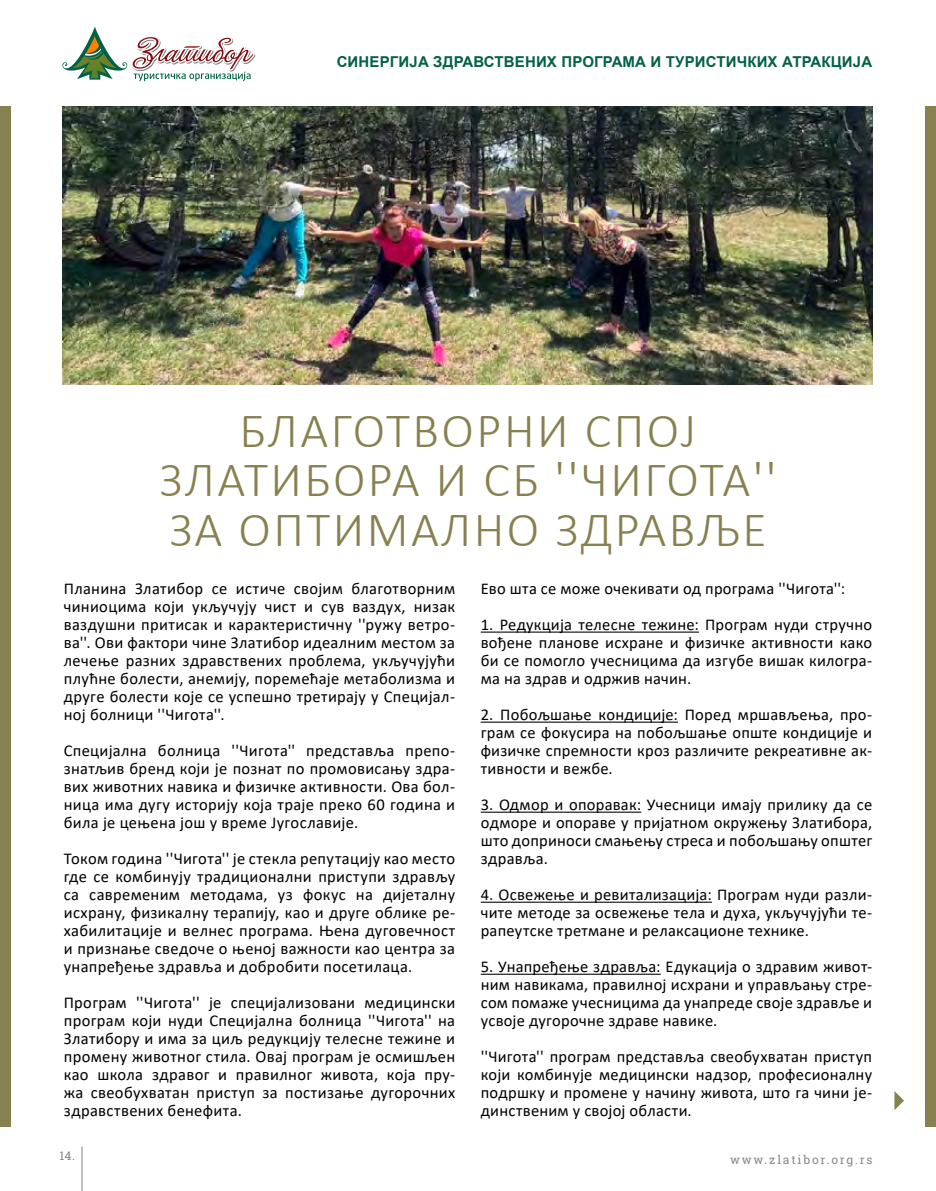
<style>
.page{position:relative;width:936px;height:1191px;background:#fff}
.page>*{position:absolute;margin:0;border:0;box-sizing:border-box;transform-origin:0 0}
.t1{font:300 49.5px/49.5px "Calibri";letter-spacing:.05em;color:#87804f;text-align:center}
.t2{font:16.5px/18px "Calibri";letter-spacing:.015em;color:#000;text-align:justify}
.t3{font:700 15px "Arial";letter-spacing:.01em;color:#036147}
.t4{font:12px "Roboto Slab";letter-spacing:.15em;color:#878787}
</style>
<div class="page">
<hr style="left:82px;top:1146px;width:1px;height:45px;background:#808080">
<hr style="left:480px;top:631px;width:219px;height:1px;background:#000">
<hr style="left:480px;top:721px;width:198px;height:1px;background:#000">
<hr style="left:480px;top:811px;width:161px;height:1px;background:#000">
<hr style="left:480px;top:901px;width:232px;height:1px;background:#000">
<hr style="left:480px;top:973px;width:180px;height:1px;background:#000">
<div style="left:0;top:106px;width:10px;height:1020px;background:#87804f"></div>
<div style="left:925px;top:106px;width:10px;height:1020px;background:#87804f"></div>
<svg style="left:62px;top:27px;width:194px;height:54px"></svg>
<img style="left:62px;top:106px;width:810px;height:279px">
<svg style="left:894px;top:1091px;width:9px;height:19px"></svg>
<p class="t3" style="left:336px;top:51px;width:537px">СИНЕРГИЈА ЗДРАВСТВЕНИХ ПРОГРАМА И ТУРИСТИЧКИХ АТРАКЦИЈА</p>
<h1 class="t1" style="left:159px;top:405px;width:618px">БЛАГОТВОРНИ СПОЈ<br>ЗЛАТИБОРА И СБ ''ЧИГОТА''<br>ЗА ОПТИМАЛНО ЗДРАВЉЕ</h1>
<p class="t2" style="left:64px;top:579px;width:393px">Планина Златибор се истиче својим благотворним чиниоцима који укључују чист и сув ваздух, низак ваздушни притисак и карактеристичну ''ружу ветро&shy;ва''. Ови фактори чине Златибор идеалним местом за лечење разних здравствених проблема, укључујући плућне болести, анемију, поремећаје метаболизма и друге болести које се успешно третирају у Специјал&shy;ној болници ''Чигота''.</p>
<p class="t2" style="left:64px;top:741px;width:393px">Специјална болница ''Чигота'' представља препо&shy;знатљив бренд који је познат по промовисању здра&shy;вих животних навика и физичке активности. Ова бол&shy;ница има дугу историју која траје преко 60 година и била је цењена још у време Југославије.</p>
<p class="t2" style="left:64px;top:849px;width:393px">Током година ''Чигота'' је стекла репутацију као место где се комбинују традиционални приступи здрављу са савременим методама, уз фокус на дијеталну исхрану, физикалну терапију, као и друге облике ре&shy;хабилитације и велнес програма. Њена дуговечност и признање сведоче о њеној важности као центра за унапређење здравља и добробити посетилаца.</p>
<p class="t2" style="left:64px;top:993px;width:393px">Програм ''Чигота'' је специјализовани медицински програм који нуди Специјална болница ''Чигота'' на Златибору и има за циљ редукцију телесне тежине и промену животног стила. Овај програм је осмишљен као школа здравог и правилног живота, која пру&shy;жа свеобухватан приступ за постизање дугорочних здравствених бенефита.</p>
<p class="t2" style="left:480px;top:579px;width:366px">Ево шта се може очекивати од програма ''Чигота'':</p>
<p class="t2" style="left:480px;top:615px;width:393px">1. Редукција телесне тежине: Програм нуди стручно вођене планове исхране и физичке активности како би се помогло учесницима да изгубе вишак килогра&shy;ма на здрав и одржив начин.</p>
<p class="t2" style="left:480px;top:705px;width:393px">2. Побољшање кондиције: Поред мршављења, про&shy;грам се фокусира на побољшање опште кондиције и физичке спремности кроз различите рекреативне ак&shy;тивности и вежбе.</p>
<p class="t2" style="left:480px;top:795px;width:393px">3. Одмор и опоравак: Учесници имају прилику да се одморе и опораве у пријатном окружењу Златибора, што доприноси смањењу стреса и побољшању општег здравља.</p>
<p class="t2" style="left:480px;top:885px;width:393px">4. Освежење и ревитализација: Програм нуди разли&shy;чите методе за освежење тела и духа, укључујући те&shy;рапеутске третмане и релаксационе технике.</p>
<p class="t2" style="left:480px;top:957px;width:393px">5. Унапређење здравља: Едукација о здравим живот&shy;ним навикама, правилној исхрани и управљању стре&shy;сом помаже учесницима да унапреде своје здравље и усвоје дугорочне здраве навике.</p>
<p class="t2" style="left:480px;top:1047px;width:393px">''Чигота'' програм представља свеобухватан приступ који комбинује медицински надзор, професионалну подршку и промене у начину живота, што га чини је&shy;динственим у својој области.</p>
<p class="t4" style="left:60px;top:1147px;width:17px">14.</p>
<p class="t4" style="left:730px;top:1151px;width:144px">www.zlatibor.org.rs</p>
</div>
